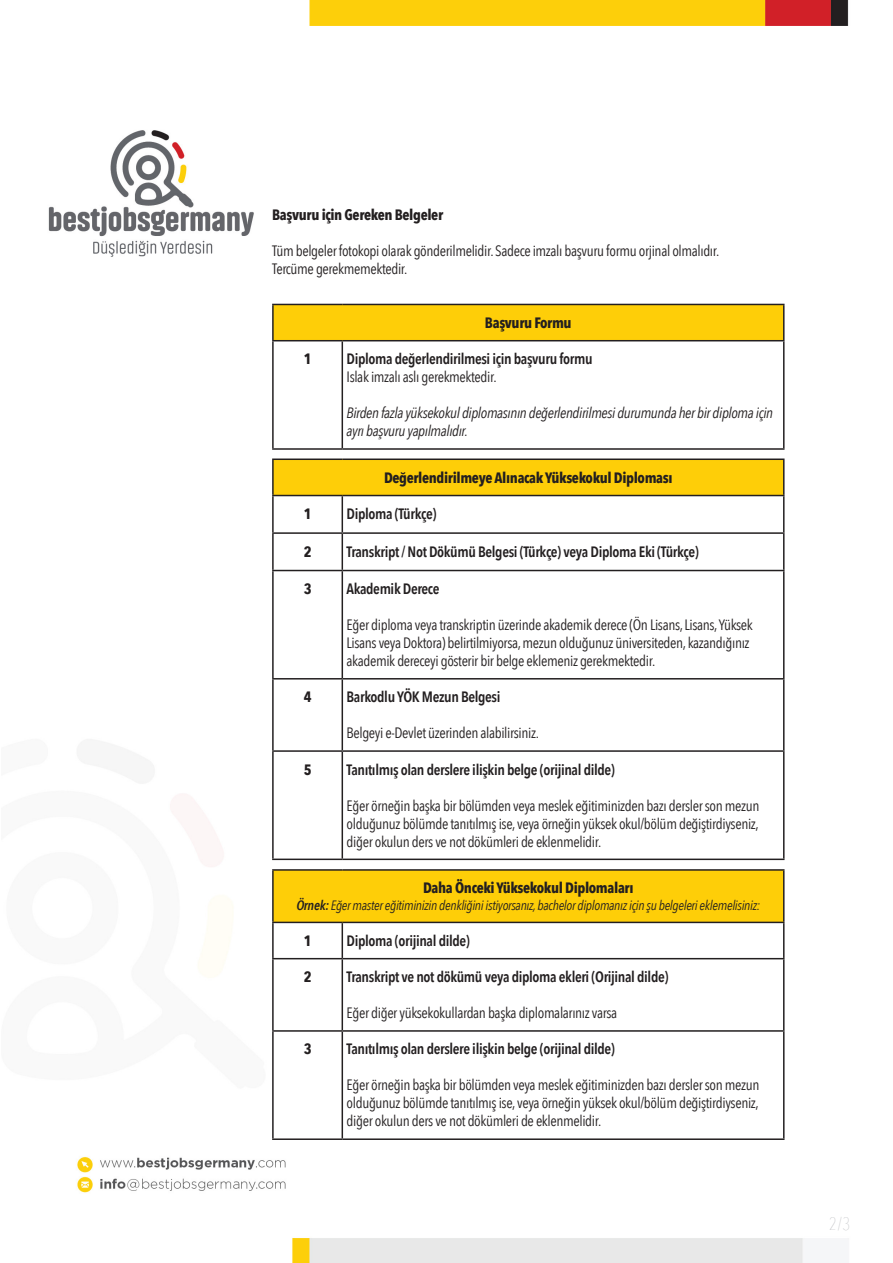
<style>
.page{position:relative;width:893px;height:1263px;background:#fff}
.page>*{position:absolute;margin:0;border:0;box-sizing:border-box;transform-origin:0 0}
.t1{font:200 18px "Avenir Next Condensed";color:#bcbdc0}
.t2{font:15px/18px "Avenir Next Condensed";letter-spacing:-.025em;color:#231f20}
.t3{font:600 15px "Avenir Next Condensed";letter-spacing:-.025em;color:#231f20}
.t4{font:700 15px "Avenir Next Condensed";letter-spacing:-.025em;color:#231f20}
.t5{font:italic 15px/18px "Avenir Next Condensed";letter-spacing:-.025em;color:#231f20}
.t6{font:italic 13.5px "Avenir Next Condensed";letter-spacing:-.025em;color:#231f20}
.s1{font-weight:600}
</style>
<div class="page">
<img style="left:48px;top:0;width:801px;height:1263px">
<div style="left:273px;top:459px;width:511px;height:36px;background:#fece08"></div>
<hr style="left:272px;top:458px;width:70px;height:2px;background:#231f20">
<hr style="left:272px;top:460px;width:2px;height:35px;background:#231f20">
<hr style="left:342px;top:458px;width:442px;height:2px;background:#231f20">
<hr style="left:783px;top:460px;width:1px;height:35px;background:#231f20">
<hr style="left:272px;top:495px;width:70px;height:1px;background:#231f20">
<hr style="left:272px;top:496px;width:2px;height:36px;background:#231f20">
<hr style="left:342px;top:495px;width:442px;height:1px;background:#231f20">
<hr style="left:342px;top:496px;width:1px;height:36px;background:#231f20">
<hr style="left:783px;top:496px;width:1px;height:36px;background:#231f20">
<hr style="left:272px;top:532px;width:70px;height:2px;background:#231f20">
<hr style="left:272px;top:534px;width:2px;height:36px;background:#231f20">
<hr style="left:342px;top:532px;width:442px;height:2px;background:#231f20">
<hr style="left:342px;top:534px;width:1px;height:36px;background:#231f20">
<hr style="left:783px;top:534px;width:1px;height:36px;background:#231f20">
<hr style="left:272px;top:570px;width:70px;height:1px;background:#231f20">
<hr style="left:272px;top:571px;width:2px;height:107px;background:#231f20">
<hr style="left:342px;top:570px;width:442px;height:1px;background:#231f20">
<hr style="left:342px;top:571px;width:1px;height:107px;background:#231f20">
<hr style="left:783px;top:571px;width:1px;height:107px;background:#231f20">
<hr style="left:272px;top:678px;width:70px;height:1px;background:#231f20">
<hr style="left:272px;top:679px;width:2px;height:71px;background:#231f20">
<hr style="left:342px;top:678px;width:442px;height:1px;background:#231f20">
<hr style="left:342px;top:679px;width:1px;height:71px;background:#231f20">
<hr style="left:783px;top:679px;width:1px;height:71px;background:#231f20">
<hr style="left:272px;top:750px;width:70px;height:2px;background:#231f20">
<hr style="left:272px;top:752px;width:2px;height:106px;background:#231f20">
<hr style="left:342px;top:750px;width:442px;height:2px;background:#231f20">
<hr style="left:342px;top:752px;width:1px;height:106px;background:#231f20">
<hr style="left:783px;top:752px;width:1px;height:106px;background:#231f20">
<hr style="left:272px;top:858px;width:70px;height:2px;background:#231f20">
<hr style="left:342px;top:858px;width:442px;height:2px;background:#231f20">
<div style="left:273px;top:870px;width:511px;height:52px;background:#fece08"></div>
<hr style="left:272px;top:869px;width:70px;height:2px;background:#231f20">
<hr style="left:272px;top:871px;width:2px;height:51px;background:#231f20">
<hr style="left:342px;top:869px;width:442px;height:2px;background:#231f20">
<hr style="left:783px;top:871px;width:1px;height:51px;background:#231f20">
<hr style="left:272px;top:922px;width:70px;height:1px;background:#231f20">
<hr style="left:272px;top:923px;width:2px;height:35px;background:#231f20">
<hr style="left:342px;top:922px;width:442px;height:1px;background:#231f20">
<hr style="left:342px;top:923px;width:1px;height:35px;background:#231f20">
<hr style="left:783px;top:923px;width:1px;height:35px;background:#231f20">
<hr style="left:272px;top:958px;width:70px;height:1px;background:#231f20">
<hr style="left:272px;top:959px;width:2px;height:71px;background:#231f20">
<hr style="left:342px;top:958px;width:442px;height:1px;background:#231f20">
<hr style="left:342px;top:959px;width:1px;height:71px;background:#231f20">
<hr style="left:783px;top:959px;width:1px;height:71px;background:#231f20">
<hr style="left:272px;top:1030px;width:70px;height:2px;background:#231f20">
<hr style="left:272px;top:1032px;width:2px;height:106px;background:#231f20">
<hr style="left:342px;top:1030px;width:442px;height:2px;background:#231f20">
<hr style="left:342px;top:1032px;width:1px;height:106px;background:#231f20">
<hr style="left:783px;top:1032px;width:1px;height:106px;background:#231f20">
<hr style="left:272px;top:1138px;width:70px;height:2px;background:#231f20">
<hr style="left:342px;top:1138px;width:442px;height:2px;background:#231f20">
<div style="left:273px;top:304px;width:511px;height:37px;background:#fece08"></div>
<hr style="left:272px;top:304px;width:70px;height:1px;background:#231f20">
<hr style="left:272px;top:305px;width:2px;height:35px;background:#231f20">
<hr style="left:342px;top:304px;width:442px;height:1px;background:#231f20">
<hr style="left:783px;top:305px;width:1px;height:35px;background:#231f20">
<hr style="left:272px;top:340px;width:70px;height:1px;background:#231f20">
<hr style="left:272px;top:341px;width:2px;height:107px;background:#231f20">
<hr style="left:342px;top:340px;width:442px;height:1px;background:#231f20">
<hr style="left:342px;top:341px;width:1px;height:107px;background:#231f20">
<hr style="left:783px;top:341px;width:1px;height:107px;background:#231f20">
<hr style="left:272px;top:448px;width:70px;height:2px;background:#231f20">
<hr style="left:342px;top:448px;width:442px;height:2px;background:#231f20">
<p class="t4" style="left:272px;top:205px;width:173px">Başvuru için Gereken Belgeler</p>
<p class="t2" style="left:272px;top:243px;width:449px">Tüm belgeler fotokopi olarak gönderilmelidir. Sadece imzalı başvuru formu orjinal olmalıdır.<br>Tercüme gerekmemektedir.</p>
<p class="t4" style="left:485px;top:313px;width:88px">Başvuru Formu</p>
<p class="t4" style="left:304px;top:349px;width:9px">1</p>
<p class="t3" style="left:347px;top:349px;width:248px">Diploma değerlendirilmesi için başvuru formu</p>
<p class="t2" style="left:347px;top:368px;width:152px">Islak imzalı aslı gerekmektedir.</p>
<p class="t5" style="left:347px;top:404px;width:428px">Birden fazla yüksekokul diplomasının değerlendirilmesi durumunda her bir diploma için ayrı başvuru yapılmalıdır.</p>
<p class="t4" style="left:384px;top:468px;width:290px">Değerlendirilmeye Alınacak Yüksekokul Diploması</p>
<p class="t4" style="left:304px;top:504px;width:9px">1</p>
<p class="t3" style="left:347px;top:504px;width:91px">Diploma (Türkçe)</p>
<p class="t4" style="left:304px;top:542px;width:9px">2</p>
<p class="t3" style="left:347px;top:542px;width:354px">Transkript / Not Dökümü Belgesi (Türkçe) veya Diploma Eki (Türkçe)</p>
<p class="t4" style="left:304px;top:579px;width:9px">3</p>
<p class="t3" style="left:347px;top:579px;width:94px">Akademik Derece</p>
<p class="t2" style="left:347px;top:616px;width:408px">Eğer diploma veya transkriptin üzerinde akademik derece (Ön Lisans, Lisans, Yüksek<br>Lisans veya Doktora) belirtilmiyorsa, mezun olduğunuz üniversiteden, kazandığınız akademik dereceyi gösterir bir belge eklemeniz gerekmektedir.</p>
<p class="t4" style="left:304px;top:687px;width:9px">4</p>
<p class="t3" style="left:347px;top:687px;width:155px">Barkodlu YÖK Mezun Belgesi</p>
<p class="t2" style="left:347px;top:724px;width:194px">Belgeyi e-Devlet üzerinden alabilirsiniz.</p>
<p class="t4" style="left:304px;top:759px;width:9px">5</p>
<p class="t3" style="left:347px;top:759px;width:270px">Tanıtılmış olan derslere ilişkin belge (orijinal dilde)</p>
<p class="t2" style="left:347px;top:797px;width:414px;text-align:justify">Eğer örneğin başka bir bölümden veya meslek eğitiminizden bazı dersler son mezun olduğunuz bölümde tanıtılmış ise, veya örneğin yüksek okul/bölüm değiştirdiyseniz, diğer okulun ders ve not dökümleri de eklenmelidir.</p>
<p class="t4" style="left:423px;top:878px;width:212px">Daha Önceki Yüksekokul Diplomaları</p>
<p class="t6" style="left:296px;top:896px;width:465px"><span class="s1">Örnek:</span> Eğer master eğitiminizin denkliğini istiyorsanız, bachelor diplomanız için şu belgeleri eklemelisiniz:</p>
<p class="t4" style="left:304px;top:931px;width:9px">1</p>
<p class="t3" style="left:347px;top:931px;width:125px">Diploma (orijinal dilde)</p>
<p class="t4" style="left:304px;top:967px;width:9px">2</p>
<p class="t3" style="left:347px;top:967px;width:323px">Transkript ve not dökümü veya diploma ekleri (Orijinal dilde)</p>
<p class="t2" style="left:347px;top:1004px;width:272px">Eğer diğer yüksekokullardan başka diplomalarınız varsa</p>
<p class="t4" style="left:304px;top:1039px;width:9px">3</p>
<p class="t3" style="left:347px;top:1039px;width:270px">Tanıtılmış olan derslere ilişkin belge (orijinal dilde)</p>
<p class="t2" style="left:347px;top:1077px;width:414px;text-align:justify">Eğer örneğin başka bir bölümden veya meslek eğitiminizden bazı dersler son mezun olduğunuz bölümde tanıtılmış ise, veya örneğin yüksek okul/bölüm değiştirdiyseniz, diğer okulun ders ve not dökümleri de eklenmelidir.</p>
<p class="t1" style="left:829px;top:1212px;width:23px">2/3</p>
</div>
